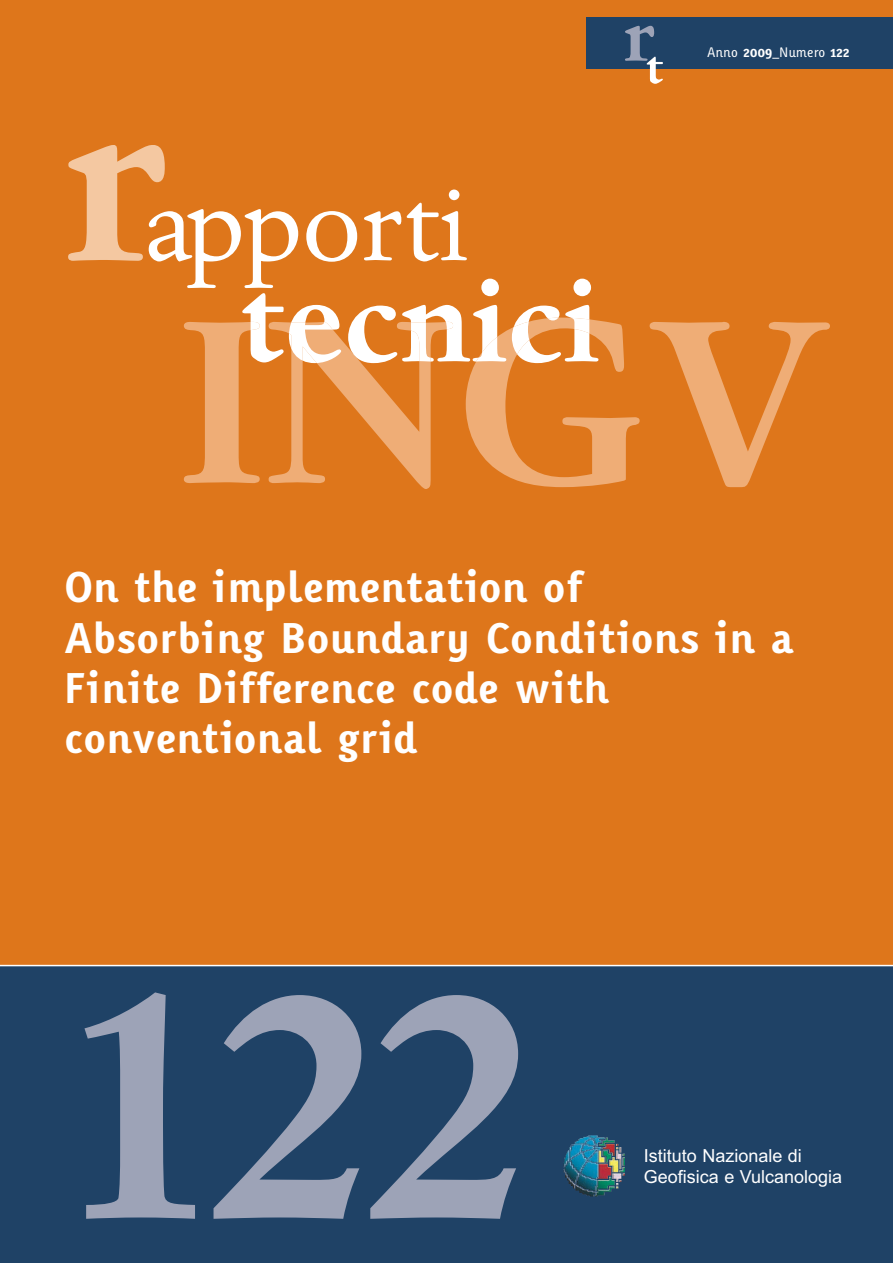
<style>
.page{position:relative;width:893px;height:1263px;background:#de761b}
.page>*{position:absolute;margin:0;border:0;box-sizing:border-box;transform-origin:0 0}
.t1{font:700 132px "Dante";color:#fff}
.t2{font:117px "Dante";color:#fff}
.t3{font:700 51.6px "Dante";color:#fff}
.t4{font:700 42px/50.4px "Karbid";color:#fff}
.t5{font:18px/21.6px "Arial";color:#fff}
.t6{font:13.5px "Karbid";color:#fff}
.s1{font-weight:700}
</style>
<div class="page">
<svg style="left:68px;top:145px;width:97px;height:116px"></svg>
<div style="left:587px;top:17px;width:306px;height:51px;background:#1f4266"></div>
<svg style="left:184px;top:320px;width:646px;height:169px"></svg>
<svg style="left:242px;top:318px;width:356px;height:45px"></svg>
<div style="left:0;top:965px;width:893px;height:298px;background:#1f4266"></div>
<hr style="left:0;top:965px;width:893px;height:1px;background:#fff">
<img style="left:573px;top:1135px;width:45px;height:21px">
<img style="left:84px;top:992px;width:434px;height:227px">
<img style="left:625px;top:26px;width:29px;height:35px">
<h2 class="t2" style="left:144px;top:182px;width:325px">apporti</h2>
<h1 class="t1" style="left:240px;top:273px;width:360px">tecnici</h1>
<p class="t3" style="left:646px;top:49px;width:19px">t</p>
<p class="t6" style="left:707px;top:44px;width:144px">Anno <span class="s1">2009</span>_Numero <span class="s1">122</span></p>
<p class="t4" style="left:64px;top:562px;width:731px">On the implementation of<br>Absorbing Boundary Conditions in a<br>Finite Difference code with conventional grid</p>
<p class="t5" style="left:644px;top:1145px;width:200px">Istituto Nazionale di<br>Geofisica e Vulcanologia</p>
</div>
